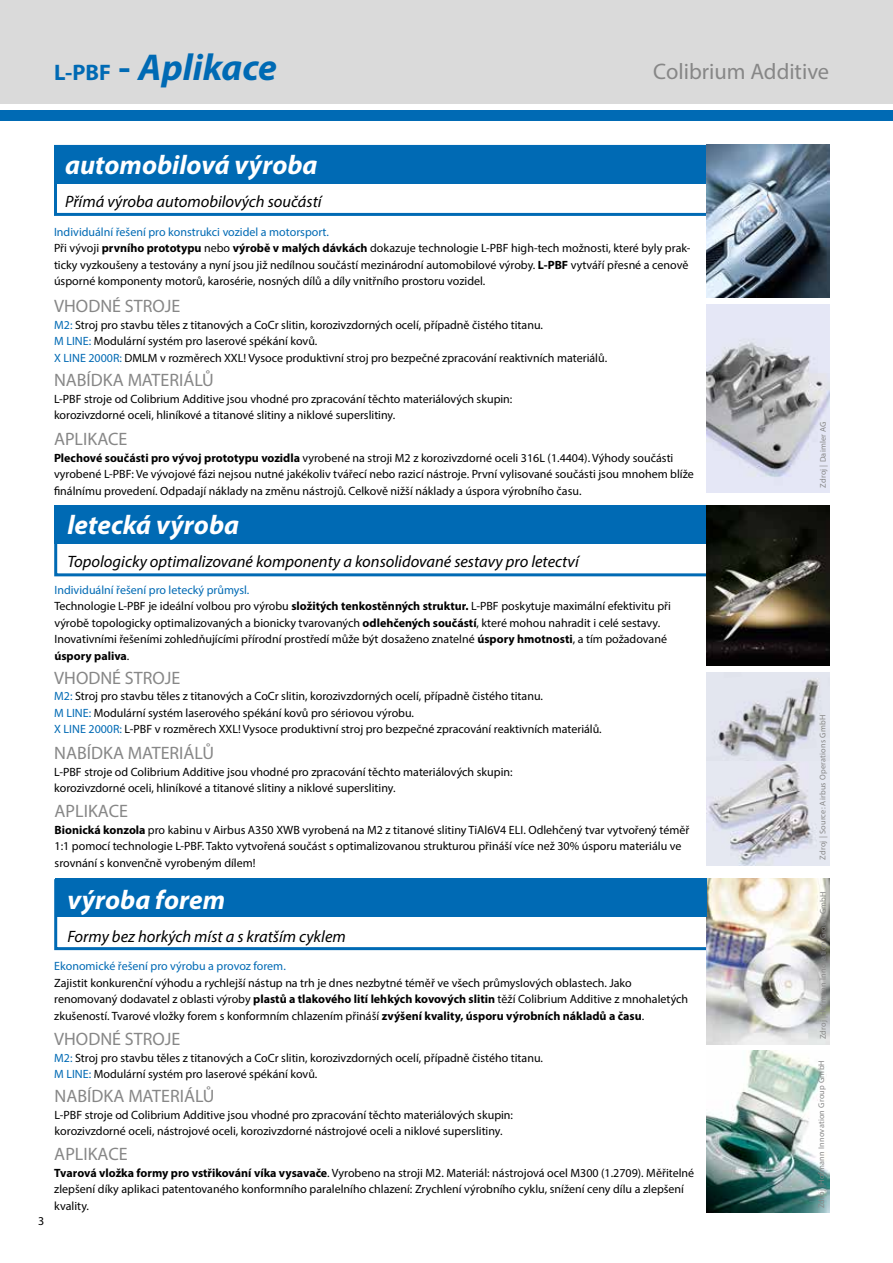
<style>
.page{position:relative;width:893px;height:1263px;background:#fff}
.page>*{position:absolute;margin:0;border:0;box-sizing:border-box;transform-origin:0 0}
.t1{font:italic 700 37.5px "Myriad Pro";color:#006ab4}
.t2{font:italic 700 27px "Myriad Pro";color:#fff}
.t3{font:22.5px "Myriad Pro";color:#878787}
.t4{font:18px "Myriad Pro";color:#878787}
.t5{font:italic 16.5px "Myriad Pro";color:#000}
.t6{font:12px/16.5px "Myriad Pro";color:#000}
.t7{font:12px "Myriad Pro";color:#006ab4}
.t8{font:8.25px "Myriad Pro";letter-spacing:.025em;color:#878787}
.s1{font-style:normal;font-size:22.5px}
.s2{font-style:normal}
.s3{color:#006ab4}
.s4{font-weight:700}
</style>
<div class="page">
<div style="left:0;top:110px;width:893px;height:11px;background:#006ab4"></div>
<div style="left:0;top:0;width:893px;height:104px;background:#dadada"></div>
<img style="left:706px;top:760px;width:123px;height:105px">
<img style="left:706px;top:673px;width:123px;height:87px">
<div style="left:54px;top:145px;width:658px;height:71px;border:3px solid #006ab4"></div>
<div style="left:54px;top:145px;width:652px;height:38px;background:#006ab4"></div>
<img style="left:706px;top:304px;width:124px;height:188px">
<img style="left:706px;top:145px;width:123px;height:152px">
<div style="left:54px;top:505px;width:662px;height:71px;border:3px solid #006ab4"></div>
<img style="left:706px;top:505px;width:123px;height:160px">
<img style="left:706px;top:1051px;width:123px;height:161px">
<div style="left:54px;top:879px;width:672px;height:71px;border:3px solid #006ab4"></div>
<img style="left:706px;top:878px;width:123px;height:166px">
<div style="left:54px;top:505px;width:652px;height:39px;background:#006ab4"></div>
<div style="left:55px;top:878px;width:651px;height:38px;background:#006ab4"></div>
<h1 class="t1" style="left:54px;top:42px;width:224px"><span class="s1">L-PBF</span> <span class="s2">-</span> Aplikace</h1>
<h3 class="t3" style="left:653px;top:58px;width:177px">Colibrium Additive</h3>
<p class="t6" style="left:38px;top:1213px;width:8px">3</p>
<h2 class="t2" style="left:65px;top:147px;width:254px">automobilová výroba</h2>
<h3 class="t5" style="left:65px;top:191px;width:258px">Přímá výroba automobilových součástí</h3>
<p class="t6" style="left:54px;top:223px;width:638px"><span class="s3">Individuální řešení pro konstrukci vozidel a motorsport.<br></span>Při vývoji <span class="s4">prvního prototypu</span> nebo <span class="s4">výrobě v malých dávkách</span> dokazuje technologie L-PBF high-tech možnosti, které byly prak&shy;ticky vyzkoušeny a testovány a nyní jsou již nedílnou součástí mezinárodní automobilové výroby. <span class="s4">L-PBF</span> vytváří přesné a cenově úsporné komponenty motorů, karosérie, nosných dílů a díly vnitřního prostoru vozidel.</p>
<h3 class="t4" style="left:54px;top:295px;width:128px">VHODNÉ STROJE</h3>
<p class="t6" style="left:54px;top:316px;width:554px"><span class="s3">M2:</span> Stroj pro stavbu těles z titanových a CoCr slitin, korozivzdorných ocelí, případně čistého titanu.<br><span class="s3">M LINE:</span> Modulární systém pro laserové spékání kovů.<br><span class="s3">X LINE 2000R:</span> DMLM v rozměrech XXL! Vysoce produktivní stroj pro bezpečné zpracování reaktivních materiálů.</p>
<h3 class="t4" style="left:54px;top:369px;width:161px">NABÍDKA MATERIÁLŮ</h3>
<p class="t6" style="left:54px;top:390px;width:460px">L-PBF stroje od Colibrium Additive jsou vhodné pro zpracování těchto materiálových skupin: korozivzdorné oceli, hliníkové a titanové slitiny a niklové superslitiny.</p>
<h3 class="t4" style="left:54px;top:428px;width:75px">APLIKACE</h3>
<p class="t6" style="left:54px;top:449px;width:641px"><span class="s4">Plechové součásti pro vývoj prototypu vozidla</span> vyrobené na stroji M2 z korozivzdorné oceli 316L (1.4404). Výhody součásti vyrobené L-PBF: Ve vývojové fázi nejsou nutné jakékoliv tvářecí nebo razicí nástroje. První vylisované součásti jsou mnohem blíže finálnímu provedení. Odpadají náklady na změnu nástrojů. Celkově nižší náklady a úspora výrobního času.</p>
<h2 class="t2" style="left:67px;top:507px;width:173px">letecká výroba</h2>
<h3 class="t5" style="left:67px;top:551px;width:513px">Topologicky optimalizované komponenty a konsolidované sestavy pro letectví</h3>
<p class="t6" style="left:54px;top:581px;width:618px"><span class="s3">Individuální řešení pro letecký průmysl.<br></span>Technologie L-PBF je ideální volbou pro výrobu <span class="s4">složitých tenkostěnných struktur.</span> L-PBF poskytuje maximální efektivitu při výrobě topologicky optimalizovaných a bionicky tvarovaných <span class="s4">odlehčených součástí</span>, které mohou nahradit i celé sestavy.<br>Inovativními řešeními zohledňujícími přírodní prostředí může být dosaženo znatelné <span class="s4">úspory hmotnosti</span>, a tím požadované <span class="s4">úspory paliva</span>.</p>
<h3 class="t4" style="left:54px;top:666px;width:128px">VHODNÉ STROJE</h3>
<p class="t6" style="left:54px;top:688px;width:549px"><span class="s3">M2:</span> Stroj pro stavbu těles z titanových a CoCr slitin, korozivzdorných ocelí, případně čistého titanu.<br><span class="s3">M LINE:</span> Modulární systém laserového spékání kovů pro sériovou výrobu.<br><span class="s3">X LINE 2000R:</span> L-PBF v rozměrech XXL! Vysoce produktivní stroj pro bezpečné zpracování reaktivních materiálů.</p>
<h3 class="t4" style="left:54px;top:742px;width:161px">NABÍDKA MATERIÁLŮ</h3>
<p class="t6" style="left:54px;top:763px;width:460px">L-PBF stroje od Colibrium Additive jsou vhodné pro zpracování těchto materiálových skupin: korozivzdorné oceli, hliníkové a titanové slitiny a niklové superslitiny.</p>
<h3 class="t4" style="left:55px;top:800px;width:75px">APLIKACE</h3>
<p class="t6" style="left:55px;top:821px;width:636px"><span class="s4">Bionická konzola</span> pro kabinu v Airbus A350 XWB vyrobená na M2 z titanové slitiny TiAl6V4 ELI. Odlehčený tvar vytvořený téměř<br>1:1 pomocí technologie L-PBF. Takto vytvořená součást s optimalizovanou strukturou přináší více než 30% úsporu materiálu ve srovnání s konvenčně vyrobeným dílem!</p>
<h2 class="t2" style="left:67px;top:882px;width:159px">výroba forem</h2>
<h3 class="t5" style="left:67px;top:926px;width:280px">Formy bez horkých míst a s kratším cyklem</h3>
<p class="t7" style="left:54px;top:959px;width:233px">Ekonomické řešení pro výrobu a provoz forem.</p>
<p class="t6" style="left:54px;top:974px;width:635px">Zajistit konkurenční výhodu a rychlejší nástup na trh je dnes nezbytné téměř ve všech průmyslových oblastech. Jako renomovaný dodavatel z oblasti výroby <span class="s4">plastů a tlakového lití lehkých kovových slitin</span> těží Colibrium Additive z mnohaletých zkušeností. Tvarové vložky forem s konformním chlazením přináší <span class="s4">zvýšení kvality, úsporu výrobních nákladů a času</span>.</p>
<h3 class="t4" style="left:54px;top:1028px;width:128px">VHODNÉ STROJE</h3>
<p class="t6" style="left:54px;top:1049px;width:490px"><span class="s3">M2:</span> Stroj pro stavbu těles z titanových a CoCr slitin, korozivzdorných ocelí, případně čistého titanu.<br><span class="s3">M LINE:</span> Modulární systém pro laserové spékání kovů.</p>
<h3 class="t4" style="left:55px;top:1085px;width:161px">NABÍDKA MATERIÁLŮ</h3>
<p class="t6" style="left:55px;top:1106px;width:460px">L-PBF stroje od Colibrium Additive jsou vhodné pro zpracování těchto materiálových skupin: korozivzdorné oceli, nástrojové oceli, korozivzdorné nástrojové oceli a niklové superslitiny.</p>
<h3 class="t4" style="left:54px;top:1143px;width:75px">APLIKACE</h3>
<p class="t6" style="left:54px;top:1164px;width:641px"><span class="s4">Tvarová vložka formy pro vstřikování víka vysavače</span>. Vyrobeno na stroji M2. Materiál: nástrojová ocel M300 (1.2709). Měřitelné zlepšení díky aplikaci patentovaného konformního paralelního chlazení: Zrychlení výrobního cyklu, snížení ceny dílu a zlepšení kvality.</p>
<p class="t8" style="left:818px;top:488px;width:68px;rotate:-90deg">Zdroj | Daimler AG</p>
<p class="t8" style="left:818px;top:860px;width:146px;rotate:-90deg">Zdroj | Source: Airbus Operations GmbH</p>
<p class="t8" style="left:818px;top:1039px;width:150px;rotate:-90deg">Zdroj |Hofmann Innovation Group GmbH</p>
<p class="t8" style="left:816px;top:1208px;width:150px;rotate:-90deg">Zdroj |Hofmann Innovation Group GmbH</p>
</div>
